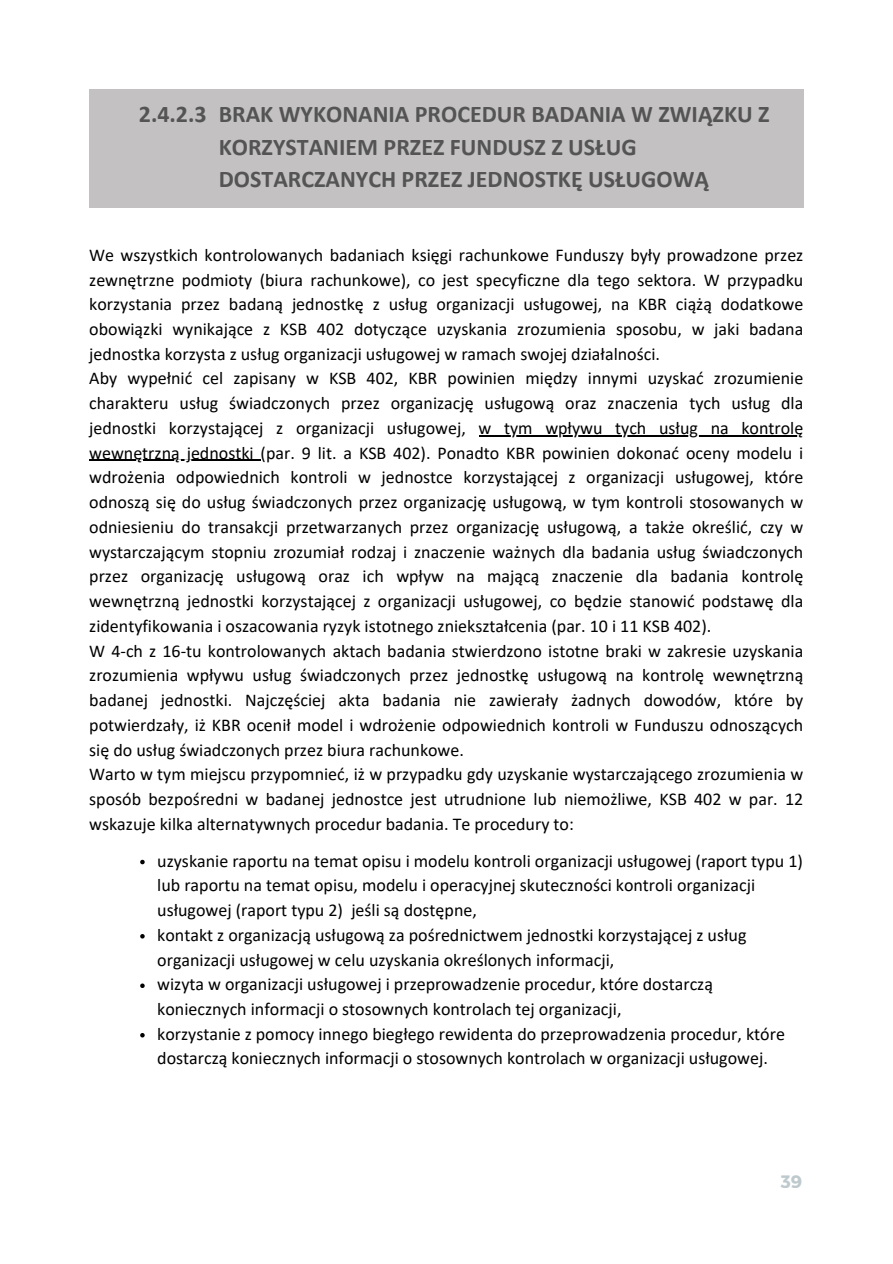
<style>
.page{position:relative;width:893px;height:1264px;background:#fff}
.page>*{position:absolute;margin:0;border:0;box-sizing:border-box;transform-origin:0 0}
.t1{font:700 24px/32.5px "Calibri";color:#545454}
.t2{font:18px/24.8px "Calibri";color:#000;text-align:justify}
.t3{font:700 18px "Montserrat";color:#7e949c}
</style>
<div class="page">
<div style="left:89px;top:89px;width:714px;height:119px;background:#c3c1c1"></div>
<hr style="left:478px;top:435px;width:325px;height:1px;background:#000">
<hr style="left:89px;top:460px;width:171px;height:1px;background:#000">
<svg style="left:140px;top:859px;width:5px;height:5px"></svg>
<svg style="left:140px;top:934px;width:5px;height:4px"></svg>
<svg style="left:140px;top:983px;width:5px;height:5px"></svg>
<svg style="left:140px;top:1033px;width:5px;height:4px"></svg>
<p class="t1" style="left:139px;top:99px;width:69px">2.4.2.3</p>
<p class="t1" style="left:219px;top:100px;width:552px">BRAK WYKONANIA PROCEDUR BADANIA W ZWIĄZKU Z<br>KORZYSTANIEM PRZEZ FUNDUSZ Z USŁUG<br>DOSTARCZANYCH PRZEZ JEDNOSTKĘ USŁUGOWĄ</p>
<p class="t2" style="left:89px;top:244px;width:715px">We wszystkich kontrolowanych badaniach księgi rachunkowe Funduszy były prowadzone przez zewnętrzne podmioty (biura rachunkowe), co jest specyficzne dla tego sektora. W przypadku korzystania przez badaną jednostkę z usług organizacji usługowej, na KBR ciążą dodatkowe obowiązki wynikające z KSB 402 dotyczące uzyskania zrozumienia sposobu, w jaki badana jednostka korzysta z usług organizacji usługowej w ramach swojej działalności.</p>
<p class="t2" style="left:89px;top:367px;width:715px">Aby wypełnić cel zapisany w KSB 402, KBR powinien między innymi uzyskać zrozumienie charakteru usług świadczonych przez organizację usługową oraz znaczenia tych usług dla jednostki korzystającej z organizacji usługowej, w tym wpływu tych usług na kontrolę wewnętrzną jednostki (par. 9 lit. a KSB 402). Ponadto KBR powinien dokonać oceny modelu i wdrożenia odpowiednich kontroli w jednostce korzystającej z organizacji usługowej, które odnoszą się do usług świadczonych przez organizację usługową, w tym kontroli stosowanych w odniesieniu do transakcji przetwarzanych przez organizację usługową, a także określić, czy w wystarczającym stopniu zrozumiał rodzaj i znaczenie ważnych dla badania usług świadczonych przez organizację usługową oraz ich wpływ na mającą znaczenie dla badania kontrolę wewnętrzną jednostki korzystającej z organizacji usługowej, co będzie stanowić podstawę dla zidentyfikowania i oszacowania ryzyk istotnego zniekształcenia (par. 10 i 11 KSB 402).</p>
<p class="t2" style="left:89px;top:639px;width:715px">W 4-ch z 16-tu kontrolowanych aktach badania stwierdzono istotne braki w zakresie uzyskania zrozumienia wpływu usług świadczonych przez jednostkę usługową na kontrolę wewnętrzną badanej jednostki. Najczęściej akta badania nie zawierały żadnych dowodów, które by potwierdzały, iż KBR ocenił model i wdrożenie odpowiednich kontroli w Funduszu odnoszących się do usług świadczonych przez biura rachunkowe.</p>
<p class="t2" style="left:89px;top:763px;width:715px">Warto w tym miejscu przypomnieć, iż w przypadku gdy uzyskanie wystarczającego zrozumienia w sposób bezpośredni w badanej jednostce jest utrudnione lub niemożliwe, KSB 402 w par. 12 wskazuje kilka alternatywnych procedur badania. Te procedury to:</p>
<p class="t2" style="left:157px;top:849px;width:647px;text-align:left">uzyskanie raportu na temat opisu i modelu kontroli organizacji usługowej (raport typu 1) lub raportu na temat opisu, modelu i operacyjnej skuteczności kontroli organizacji usługowej (raport typu 2) jeśli są dostępne,</p>
<p class="t2" style="left:157px;top:923px;width:590px">kontakt z organizacją usługową za pośrednictwem jednostki korzystającej z usług organizacji usługowej w celu uzyskania określonych informacji,</p>
<p class="t2" style="left:157px;top:973px;width:557px">wizyta w organizacji usługowej i przeprowadzenie procedur, które dostarczą koniecznych informacji o stosownych kontrolach tej organizacji,</p>
<p class="t2" style="left:157px;top:1022px;width:629px">korzystanie z pomocy innego biegłego rewidenta do przeprowadzenia procedur, które dostarczą koniecznych informacji o stosownych kontrolach w organizacji usługowej.</p>
<p class="t3" style="left:780px;top:1169px;width:23px">39</p>
</div>
